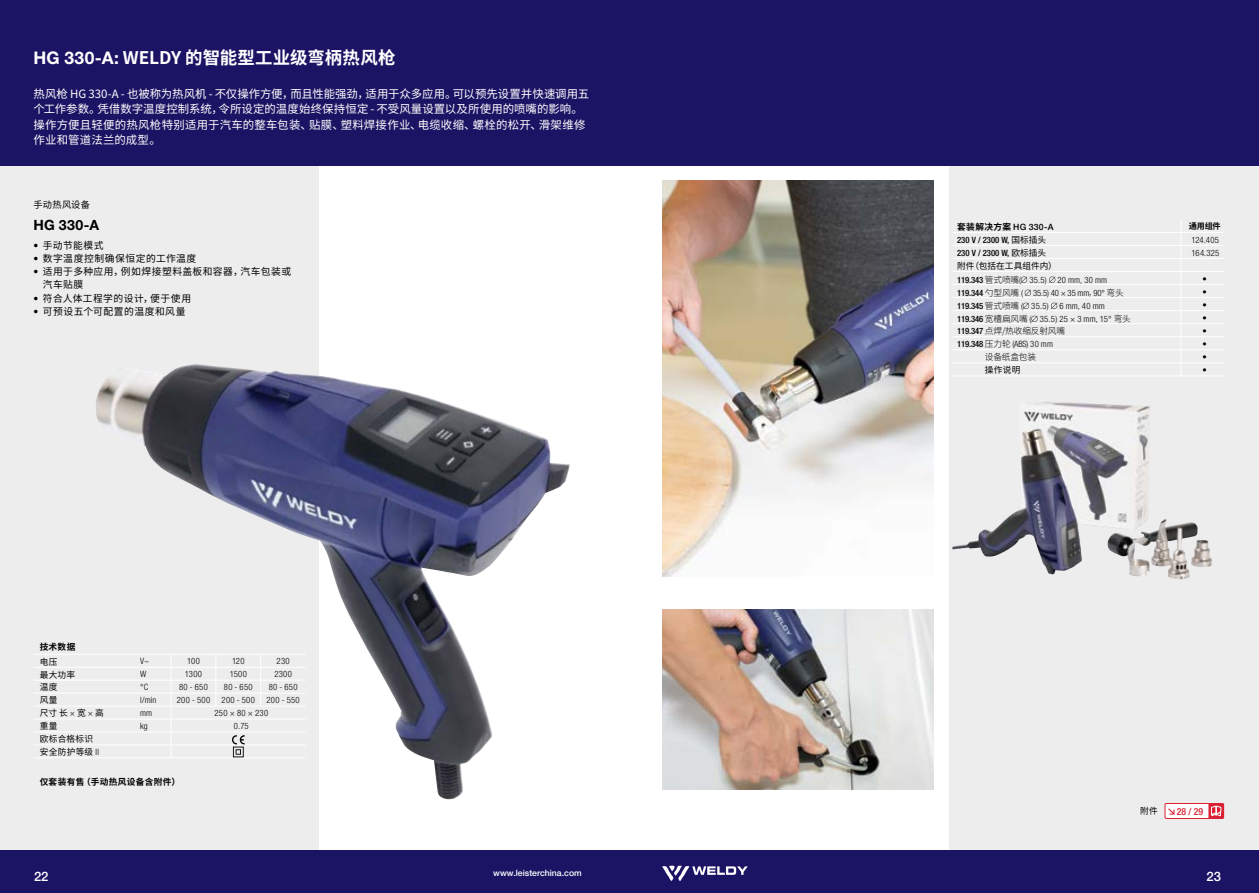
<style>
.page{position:relative;width:1259px;height:893px;background:#fff}
.page>*{position:absolute;margin:0;border:0;box-sizing:border-box;transform-origin:0 0}
.t1{font:700 17.4px "Source Han Sans CN";letter-spacing:.005em;color:#fff}
.t2{font:700 14.1px "Helvetica Neue LTW1 G";color:#000}
.t3{font:500 13.05px "Helvetica Neue LTW1 G";color:#fff}
.t4{font:11.4px/15.5px "Source Han Sans CN";letter-spacing:.01em;color:#fff}
.t5{font:9.75px/13px "Source Han Sans CN";letter-spacing:.045em;color:#000}
.t6{font:500 condensed 9.75px "Helvetica Neue LTW1 G";color:#da2032}
.t7{font:9.3px "Source Han Sans CN";letter-spacing:.02em;color:#000}
.t8{font:300 condensed 8.7px "Helvetica Neue LTW1 G";letter-spacing:.03em;color:#000}
.t9{font:8.7px/12.9px "Source Han Sans CN";letter-spacing:.03em;color:#000}
.t10{font:500 condensed 8.7px "Helvetica Neue LTW1 G";color:#000}
.t11{font:300 8.7px "Source Han Sans CN";letter-spacing:-.02em;color:#000}
.t12{font:500 8.7px "Helvetica Neue LTW1 G";color:#fff}
.t13{font:700 8.7px "Source Han Sans CN";letter-spacing:.035em;color:#000}
.t14{font:500 8.7px "Helvetica Neue LTW1 G";color:#000}
.t15{font:8.7px "Source Han Sans CN";color:#000}
.t16{font:700 8.1px "Source Han Sans CN";color:#000}
.s1{font-family:"Helvetica Neue LTW1 G"}
.s2{font-family:"Helvetica Neue LTW1 G";font-weight:300;font-stretch:condensed}
.s3{font-family:"Source Han Sans CN";font-weight:700}
.s4{font-family:"Source Han Sans CN";font-weight:400;font-stretch:normal}
.s5{font-weight:500}
.s6{font-family:"Source Han Sans CN";font-stretch:normal}
.s7{font-family:"Source Han Sans CN";font-weight:200;font-stretch:normal}
.s8{font-family:"Helvetica Neue LTW1 G";font-weight:500;font-stretch:condensed}
</style>
<div class="page">
<div style="left:949px;top:27px;width:310px;height:866px;background:#ededee"></div>
<div style="left:0;top:33px;width:319px;height:860px;background:#ededee"></div>
<div style="left:0;top:0;width:1259px;height:166px;background:#1b1464"></div>
<div style="left:0;top:850px;width:1259px;height:43px;background:#1b1464"></div>
<svg style="left:662px;top:865px;width:86px;height:16px"></svg>
<hr style="left:34px;top:654px;width:100px;height:1px;background:#fff">
<hr style="left:34px;top:667px;width:100px;height:1px;background:#fff">
<hr style="left:34px;top:680px;width:100px;height:1px;background:#fff">
<hr style="left:34px;top:693px;width:100px;height:1px;background:#fff">
<hr style="left:34px;top:706px;width:100px;height:1px;background:#fff">
<hr style="left:34px;top:719px;width:100px;height:1px;background:#fff">
<hr style="left:34px;top:732px;width:100px;height:1px;background:#fff">
<hr style="left:34px;top:745px;width:100px;height:1px;background:#fff">
<hr style="left:34px;top:758px;width:100px;height:1px;background:#fff">
<img style="left:95px;top:364px;width:475px;height:436px">
<svg style="left:232px;top:735px;width:13px;height:22px"></svg>
<img style="left:662px;top:180px;width:272px;height:396px">
<div style="left:1165px;top:803px;width:58px;height:15px;background:#fff"></div>
<svg style="left:1168px;top:808px;width:6px;height:7px"></svg>
<div style="left:1164px;top:803px;width:59px;height:16px;border:1px solid #da2032"></div>
<svg style="left:1208px;top:803px;width:15px;height:16px"></svg>
<img style="left:662px;top:610px;width:272px;height:179px">
<hr style="left:952px;top:232px;width:271px;height:1px;background:#fff">
<hr style="left:952px;top:245px;width:271px;height:1px;background:#fff">
<hr style="left:952px;top:258px;width:271px;height:1px;background:#fff">
<hr style="left:952px;top:271px;width:271px;height:1px;background:#fff">
<hr style="left:952px;top:284px;width:271px;height:1px;background:#fff">
<hr style="left:952px;top:297px;width:271px;height:1px;background:#fff">
<hr style="left:952px;top:310px;width:271px;height:1px;background:#fff">
<hr style="left:952px;top:323px;width:271px;height:1px;background:#fff">
<hr style="left:952px;top:336px;width:271px;height:1px;background:#fff">
<hr style="left:952px;top:349px;width:271px;height:1px;background:#fff">
<hr style="left:952px;top:363px;width:271px;height:1px;background:#fff">
<hr style="left:952px;top:376px;width:271px;height:1px;background:#fff">
<img style="left:952px;top:402px;width:212px;height:172px">
<svg style="left:1021px;top:276px;width:6px;height:7px"></svg>
<svg style="left:1049px;top:276px;width:6px;height:7px"></svg>
<svg style="left:1024px;top:290px;width:7px;height:6px"></svg>
<svg style="left:1022px;top:303px;width:7px;height:6px"></svg>
<svg style="left:1051px;top:303px;width:6px;height:6px"></svg>
<svg style="left:1031px;top:316px;width:6px;height:6px"></svg>
<h1 class="t1" style="left:34px;top:48px;width:363px"><span class="s1">HG 330-A:</span> WELDY 的智能型工业级弯柄热风枪</h1>
<h3 class="t4" style="left:34px;top:86px;width:557px">热风枪 HG 330-A - 也被称为热风机 - 不仅操作方便，而且性能强劲，适用于众多应用。可以预先设置并快速调用五个工作参数。凭借数字温度控制系统，令所设定的温度始终保持恒定 - 不受风量设置以及所使用的喷嘴的影响。操作方便且轻便的热风枪特别适用于汽车的整车包装、贴膜、塑料焊接作业、电缆收缩、螺栓的松开、滑架维修作业和管道法兰的成型。</h3>
<p class="t7" style="left:34px;top:199px;width:58px">手动热风设备</p>
<h2 class="t2" style="left:34px;top:216px;width:67px">HG 330-A</h2>
<p class="t5" style="left:34px;top:239px;width:72px"><span class="s2">•</span> 手动节能模式</p>
<p class="t5" style="left:34px;top:252px;width:164px"><span class="s2">•</span> 数字温度控制确保恒定的工作温度</p>
<p class="t5" style="left:43px;top:266px;width:250px;text-indent:-9px"><span class="s2">•</span> 适用于多种应用，例如焊接塑料盖板和容器，汽车包装或汽车贴膜</p>
<p class="t5" style="left:34px;top:292px;width:159px"><span class="s2">•</span> 符合人体工程学的设计，便于使用</p>
<p class="t5" style="left:34px;top:305px;width:153px"><span class="s2">•</span> 可预设五个可配置的温度和风量</p>
<p class="t13" style="left:40px;top:642px;width:37px">技术数据</p>
<p class="t9" style="left:40px;top:655px;width:19px">电压</p>
<p class="t8" style="left:140px;top:656px;width:11px">V~</p>
<p class="t8" style="left:187px;top:656px;width:14px">100</p>
<p class="t8" style="left:232px;top:656px;width:14px">120</p>
<p class="t8" style="left:277px;top:656px;width:15px">230</p>
<p class="t9" style="left:40px;top:668px;width:37px">最大功率</p>
<p class="t8" style="left:140px;top:669px;width:8px">W</p>
<p class="t8" style="left:185px;top:669px;width:19px">1300</p>
<p class="t8" style="left:230px;top:669px;width:19px">1500</p>
<p class="t8" style="left:274px;top:669px;width:19px">2300</p>
<p class="t9" style="left:40px;top:681px;width:19px">温度</p>
<p class="t8" style="left:140px;top:682px;width:10px">°C</p>
<p class="t8" style="left:179px;top:682px;width:30px">80 - 650</p>
<p class="t8" style="left:224px;top:682px;width:30px">80 - 650</p>
<p class="t8" style="left:269px;top:682px;width:30px">80 - 650</p>
<p class="t9" style="left:40px;top:694px;width:19px">风量</p>
<p class="t8" style="left:140px;top:695px;width:18px">l/min</p>
<p class="t8" style="left:177px;top:695px;width:35px">200 - 500</p>
<p class="t8" style="left:222px;top:695px;width:35px">200 - 500</p>
<p class="t8" style="left:266px;top:695px;width:35px">200 - 550</p>
<p class="t9" style="left:40px;top:707px;width:66px">尺寸长 <span class="s2">×</span> 宽<span class="s2">×</span> 高</p>
<p class="t8" style="left:140px;top:708px;width:14px">mm</p>
<p class="t8" style="left:215px;top:708px;width:55px">250 × 80 × 230</p>
<p class="t9" style="left:40px;top:720px;width:19px">重量</p>
<p class="t8" style="left:140px;top:721px;width:9px">kg</p>
<p class="t8" style="left:234px;top:721px;width:16px">0.75</p>
<p class="t9" style="left:40px;top:733px;width:61px">欧标合格标识安全防护等级 <span class="s2">II</span></p>
<p class="t13" style="left:40px;top:777px;width:142px">仅套装有售（手动热风设备含附件）</p>
<p class="t14" style="left:957px;top:221px;width:98px"><span class="s3">套装解决方案</span> HG 330-A</p>
<p class="t16" style="left:1188px;top:222px;width:34px">通用组件</p>
<p class="t10" style="left:957px;top:234px;width:91px">230 V / 2300 W, <span class="s4">国标插头</span></p>
<p class="t8" style="left:1191px;top:234px;width:29px">124.405</p>
<p class="t10" style="left:957px;top:247px;width:91px">230 V / 2300 W, <span class="s4">欧标插头</span></p>
<p class="t8" style="left:1191px;top:247px;width:29px">164.325</p>
<p class="t15" style="left:957px;top:261px;width:101px">附件（包括在工具组件内）</p>
<p class="t8" style="left:957px;top:275px;width:152px"><span class="s5">119.343</span> <span class="s6">管式喷嘴</span>( 35.5) 20 mm, 30 mm</p>
<p class="t8" style="left:1202px;top:274px;width:6px">•</p>
<p class="t8" style="left:957px;top:288px;width:168px"><span class="s5">119.344</span> <span class="s6">勺型风嘴</span> ( 35.5) 40 × 35 mm<span class="s7">，</span>90° <span class="s6">弯头</span></p>
<p class="t8" style="left:1202px;top:287px;width:6px">•</p>
<p class="t8" style="left:957px;top:301px;width:149px"><span class="s5">119.345</span> <span class="s6">管式喷嘴</span> ( 35.5) 6 mm, 40 mm</p>
<p class="t8" style="left:1202px;top:300px;width:6px">•</p>
<p class="t8" style="left:957px;top:314px;width:175px"><span class="s5">119.346</span> <span class="s6">宽槽扁风嘴</span> ( 35.5) 25 × 3 mm, 15° <span class="s6">弯头</span></p>
<p class="t8" style="left:1202px;top:313px;width:6px">•</p>
<p class="t11" style="left:957px;top:326px;width:110px"><span class="s8">119.347</span> 点焊/热收缩反射风嘴</p>
<p class="t8" style="left:1202px;top:326px;width:6px">•</p>
<p class="t8" style="left:957px;top:339px;width:97px"><span class="s5">119.348</span> <span class="s6">压力轮</span> (ABS) 30 mm</p>
<p class="t8" style="left:1202px;top:339px;width:6px">•</p>
<p class="t11" style="left:985px;top:352px;width:53px">设备纸盒包装</p>
<p class="t8" style="left:1202px;top:352px;width:6px">•</p>
<p class="t9" style="left:985px;top:364px;width:37px">操作说明</p>
<p class="t8" style="left:1202px;top:365px;width:6px">•</p>
<p class="t9" style="left:1140px;top:805px;width:19px">附件</p>
<p class="t6" style="left:1176px;top:806px;width:28px">28 / 29</p>
<p class="t12" style="left:493px;top:868px;width:90px">www.leisterchina.com</p>
<h3 class="t3" style="left:34px;top:869px;width:16px">22</h3>
<h3 class="t3" style="left:1206px;top:869px;width:16px">23</h3>
</div>
